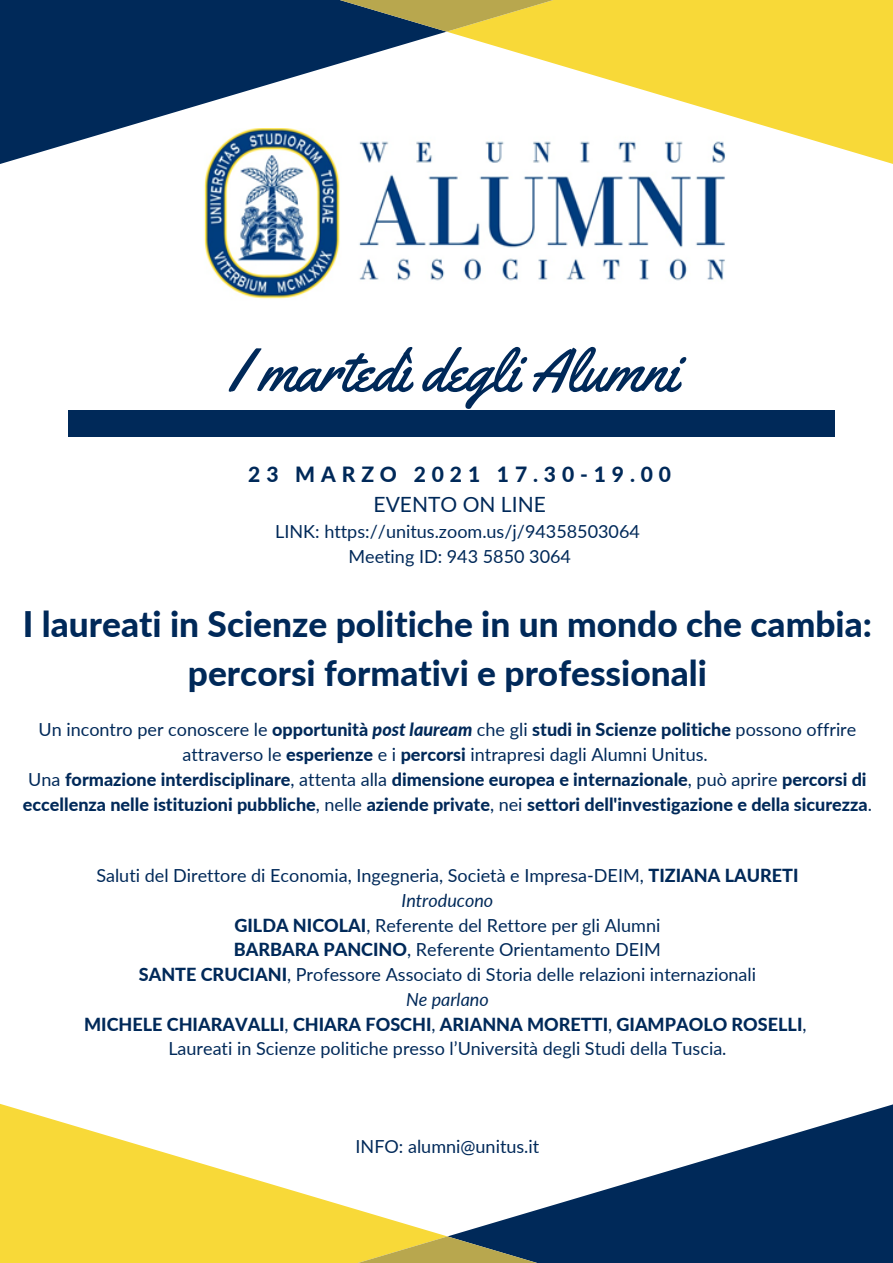
<style>
.page{position:relative;width:893px;height:1263px;background:#fff}
.page>*{position:absolute;margin:0;border:0;box-sizing:border-box;transform-origin:0 0}
.t1{font:60px "Yellowtail";color:#002959}
.t2{font:800 35.25px/49px "Lato";color:#002959;text-align:center}
.t3{font:800 21px "Lato";letter-spacing:.28em;color:#002959}
.t4{font:21px "Lato";color:#002959}
.t5{font:18px/24.8px "Lato";color:#002959;text-align:center}
.t6{font:800 18px/24.8px "Lato";color:#002959;text-align:center}
.t7{font:italic 18px "Lato";color:#002959}
.s1{font-weight:800}
.s2{font-weight:800;font-style:italic}
.s3{font-weight:400}
</style>
<div class="page">
<svg style="left:0;top:0;width:445px;height:164px;fill:#002959"></svg>
<svg style="left:448px;top:0;width:445px;height:164px;fill:#f8d938"></svg>
<svg style="left:233px;top:0;width:427px;height:32px;background:#8b8a4a"></svg>
<svg style="left:449px;top:1104px;width:444px;height:159px;fill:#002959"></svg>
<svg style="left:0;top:1103px;width:446px;height:160px;fill:#f8d938"></svg>
<svg style="left:232px;top:1236px;width:430px;height:27px;background:#89894a"></svg>
<img style="left:188px;top:129px;width:543px;height:170px">
<div style="left:68px;top:410px;width:767px;height:27px;background:#002959"></div>
<p class="t1" style="left:229px;top:333px;width:449px">I martedì degli Alumni</p>
<p class="t3" style="left:248px;top:461px;width:424px">23 MARZO 2021 17.30-19.00</p>
<p class="t4" style="left:373px;top:492px;width:174px">EVENTO ON LINE</p>
<p class="t5" style="left:275px;top:519px;width:366px">LINK: https://unitus.zoom.us/j/94358503064</p>
<p class="t5" style="left:348px;top:544px;width:224px">Meeting ID: 943 5850 3064</p>
<p class="t2" style="left:23px;top:599px;width:850px">I laureati in Scienze politiche in un mondo che cambia: percorsi formativi e professionali</p>
<p class="t5" style="left:39px;top:717px;width:819px">Un incontro per conoscere le <span class="s1">opportunità</span> <span class="s2">post lauream</span> che gli <span class="s1">studi in Scienze politiche</span> possono offrire attraverso le <span class="s1">esperienze</span> e i <span class="s1">percorsi</span> intrapresi dagli Alumni Unitus.</p>
<p class="t6" style="left:23px;top:766px;width:850px"><span class="s3">Una</span> formazione interdisciplinare<span class="s3">, attenta alla</span> dimensione europea e internazionale<span class="s3">, può aprire</span> percorsi di eccellenza nelle istituzioni pubbliche<span class="s3">, nelle</span> aziende private<span class="s3">, nei</span> settori dell'investigazione e della sicurezza<span class="s3">.</span></p>
<p class="t5" style="left:96px;top:863px;width:703px">Saluti del Direttore di Economia, Ingegneria, Società e Impresa-DEIM, <span class="s1">TIZIANA LAURETI</span></p>
<p class="t7" style="left:401px;top:889px;width:93px">Introducono</p>
<p class="t5" style="left:234px;top:912px;width:427px"><span class="s1">GILDA NICOLAI</span>, Referente del Rettore per gli Alumni</p>
<p class="t5" style="left:234px;top:937px;width:428px"><span class="s1">BARBARA PANCINO</span>, Referente Orientamento DEIM</p>
<p class="t5" style="left:139px;top:962px;width:619px"><span class="s1">SANTE CRUCIANI</span>, Professore Associato di Storia delle relazioni internazionali</p>
<p class="t7" style="left:406px;top:988px;width:84px">Ne parlano</p>
<p class="t6" style="left:84px;top:1011px;width:724px">MICHELE CHIARAVALLI<span class="s3">,</span> CHIARA FOSCHI<span class="s3">,</span> ARIANNA MORETTI<span class="s3">,</span> GIAMPAOLO ROSELLI<span class="s3">,</span></p>
<p class="t5" style="left:168px;top:1036px;width:559px">Laureati in Scienze politiche presso l’Università degli Studi della Tuscia.</p>
<p class="t5" style="left:355px;top:1134px;width:185px">INFO: alumni@unitus.it</p>
</div>
